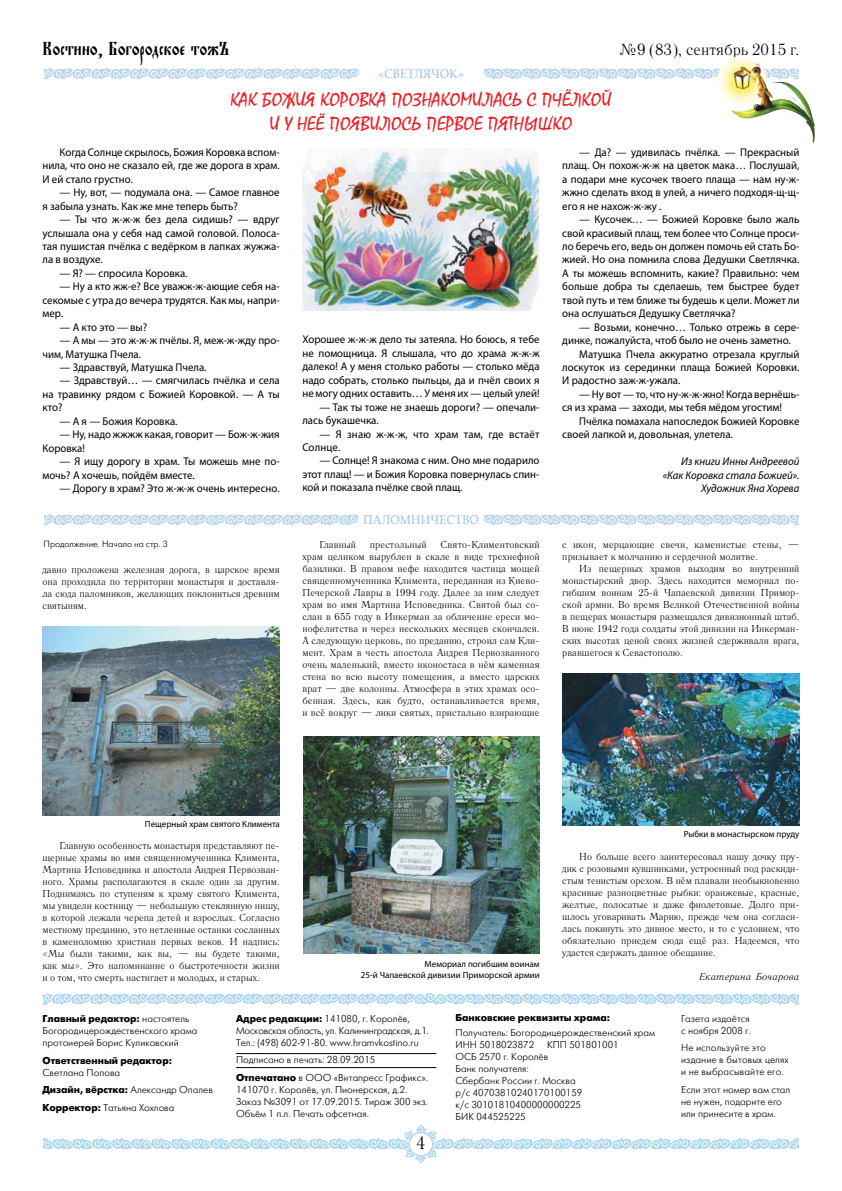
<style>
.page{position:relative;width:842px;height:1191px;background:#fff}
.page>*{position:absolute;margin:0;border:0;box-sizing:border-box;transform-origin:0 0}
.t1{font:20px/24px "Mistral";color:#ed1d24;text-align:center}
.t2{font:20px "Evangelie";color:#000}
.t3{font:18px "Literaturnaya C";color:#000}
.t4{font:16px "Literaturnaya C";color:#000}
.t5{font:12.5px "Book Antiqua";letter-spacing:.035em;color:#94bde5;scale:.9 1}
.t6{font:11.2px/13.4px "Myriad Pro";color:#000;text-align:justify}
.t7{font:italic 11.2px/13.4px "Myriad Pro";color:#000;text-align:right}
.t8{font:10px/12px "Literaturnaya C";letter-spacing:.01em;color:#000;text-align:justify}
.t9{font:10px/12px "Futuris C";color:#000}
.t10{font:700 10px "Futuris C";color:#000}
.t11{font:italic 10px "Literaturnaya C";color:#000}
.t12{font:9px/10.8px "Myriad Pro";color:#000;text-align:right}
.t13{font:9px "Futuris C";color:#000}
.s1{font-weight:700}
</style>
<div class="page">
<svg style="left:43px;top:1125px;width:756px;height:37px"></svg>
<svg style="left:43px;top:993px;width:755px;height:11px"></svg>
<hr style="left:236px;top:1053px;width:200px;height:1px;background:#000">
<hr style="left:236px;top:1067px;width:200px;height:1px;background:#000">
<img style="left:302px;top:148px;width:236px;height:162px">
<svg style="left:44px;top:68px;width:316px;height:11px"></svg>
<svg style="left:44px;top:514px;width:315px;height:11px"></svg>
<svg style="left:483px;top:68px;width:234px;height:11px"></svg>
<svg style="left:483px;top:514px;width:316px;height:11px"></svg>
<img style="left:717px;top:56px;width:98px;height:88px">
<img style="left:304px;top:737px;width:236px;height:216px">
<img style="left:43px;top:627px;width:237px;height:188px">
<img style="left:563px;top:674px;width:237px;height:151px">
<h1 class="t2" style="left:43px;top:37px;width:189px">Костино, Богородское тожЪ</h1>
<h3 class="t4" style="left:619px;top:40px;width:182px">№9 (83), сентябрь 2015 г.</h3>
<p class="t5" style="left:378px;top:65px;width:96px">«СВЕТЛЯЧОК»</p>
<h1 class="t1" style="left:230px;top:88px;width:383px">КАК БОЖИЯ КОРОВКА ПОЗНАКОМИЛАСЬ С ПЧЁЛКОЙ<br>И У НЕЁ ПОЯВИЛОСЬ ПЕРВОЕ ПЯТНЫШКО</h1>
<p class="t6" style="left:43px;top:145px;width:239px;text-indent:17px">Когда Солнце скрылось, Божия Коровка вспом&shy;нила, что оно не сказало ей, где же дорога в храм.<br>И ей стало грустно.</p>
<p class="t6" style="left:43px;top:185px;width:239px;text-indent:17px">— Ну, вот, — подумала она. — Самое главное я забыла узнать. Как же мне теперь быть?</p>
<p class="t6" style="left:43px;top:212px;width:239px;text-indent:17px">— Ты что ж-ж-ж без дела сидишь? — вдруг услышала она у себя над самой головой. Полоса&shy;тая пушистая пчёлка с ведёрком в лапках жужжа&shy;ла в воздухе.</p>
<p class="t6" style="left:60px;top:266px;width:130px">— Я? — спросила Коровка.</p>
<p class="t6" style="left:43px;top:280px;width:239px;text-indent:17px">— Ну а кто жж-е? Все уважж-ж-ающие себя на&shy;секомые с утра до вечера трудятся. Как мы, напри&shy;мер.</p>
<p class="t6" style="left:60px;top:320px;width:89px">— А кто это — вы?</p>
<p class="t6" style="left:43px;top:333px;width:239px;text-indent:17px">— А мы — это ж-ж-ж пчёлы. Я, меж-ж-жду про&shy;чим, Матушка Пчела.</p>
<p class="t6" style="left:60px;top:360px;width:148px">— Здравствуй, Матушка Пчела.</p>
<p class="t6" style="left:43px;top:374px;width:239px;text-indent:17px">— Здравствуй… — смягчилась пчёлка и села на травинку рядом с Божией Коровкой. — А ты кто?</p>
<p class="t6" style="left:60px;top:414px;width:119px">— А я — Божия Коровка.</p>
<p class="t6" style="left:43px;top:427px;width:239px;text-indent:17px">— Ну, надо жжжж какая, говорит — Бож-ж-жия<br>Коровка!</p>
<p class="t6" style="left:43px;top:454px;width:239px;text-indent:17px">— Я ищу дорогу в храм. Ты можешь мне по&shy;мочь? А хочешь, пойдём вместе.</p>
<p class="t6" style="left:60px;top:481px;width:222px">— Дорогу в храм? Это ж-ж-ж очень интересно.</p>
<p class="t6" style="left:302px;top:333px;width:239px">Хорошее ж-ж-ж дело ты затеяла. Но боюсь, я тебе не помощница. Я слышала, что до храма ж-ж-ж далеко! А у меня столько работы — столько мёда надо собрать, столько пыльцы, да и пчёл своих я не могу одних оставить… У меня их — целый улей!</p>
<p class="t6" style="left:302px;top:400px;width:239px;text-indent:17px">— Так ты тоже не знаешь дороги? — опечали&shy;лась букашечка.</p>
<p class="t6" style="left:302px;top:427px;width:239px;text-indent:17px">— Я знаю ж-ж-ж, что храм там, где встаёт<br>Солнце.</p>
<p class="t6" style="left:302px;top:454px;width:239px;text-indent:17px">— Солнце! Я знакома с ним. Оно мне подарило этот плащ! — и Божия Коровка повернулась спин&shy;кой и показала пчёлке свой плащ.</p>
<p class="t6" style="left:562px;top:145px;width:239px;text-indent:17px">— Да? — удивилась пчёлка. — Прекрасный плащ. Он похож-ж-ж на цветок мака… Послушай, а подари мне кусочек твоего плаща — нам ну-ж&shy;жжно сделать вход в улей, а ничего подходя-щ-щ&shy;его я не нахож-ж-жу .</p>
<p class="t6" style="left:562px;top:212px;width:239px;text-indent:17px">— Кусочек… — Божией Коровке было жаль свой красивый плащ, тем более что Солнце проси&shy;ло беречь его, ведь он должен помочь ей стать Бо&shy;жией. Но она помнила слова Дедушки Светлячка.<br>А ты можешь вспомнить, какие? Правильно: чем больше добра ты сделаешь, тем быстрее будет твой путь и тем ближе ты будешь к цели. Может ли она ослушаться Дедушку Светлячка?</p>
<p class="t6" style="left:579px;top:320px;width:222px">— Возьми, конечно… Только отрежь в сере-</p>
<p class="t6" style="left:562px;top:333px;width:230px">динке, пожалуйста, чтоб было не очень заметно.</p>
<p class="t6" style="left:579px;top:347px;width:222px">Матушка Пчела аккуратно отрезала круглый</p>
<p class="t6" style="left:562px;top:360px;width:239px">лоскуток из серединки плаща Божией Коровки.</p>
<p class="t6" style="left:562px;top:374px;width:120px">И радостно заж-ж-ужала.</p>
<p class="t6" style="left:562px;top:387px;width:239px;text-indent:17px">— Ну вот — то, что ну-ж-ж-жно! Когда вернёшь&shy;ся из храма — заходи, мы тебя мёдом угостим!</p>
<p class="t6" style="left:562px;top:414px;width:239px;text-indent:17px">Пчёлка помахала напоследок Божией Коровке своей лапкой и, довольная, улетела.</p>
<p class="t7" style="left:663px;top:454px;width:138px">Из книги Инны Андреевой «Как Коровка стала Божией».<br>Художник Яна Хорева</p>
<p class="t5" style="left:363px;top:511px;width:130px">ПАЛОМНИЧЕСТВО</p>
<p class="t13" style="left:44px;top:539px;width:126px">Продолжение. Начало на стр. 3</p>
<p class="t8" style="left:43px;top:563px;width:239px">давно проложена железная дорога, в царское время она проходила по территории монастыря и доставля&shy;ла сюда паломников, желающих поклониться древним святыням.</p>
<p class="t8" style="left:302px;top:538px;width:239px;text-align:left;text-indent:138px">Свято- Климентовский храм целиком вырублен в скале в виде трехнефной базилики. В правом нефе находится частица мощей священномученника Климента, переданная из Киево-Печерской Лавры в 1994 году. Далее за ним следует храм во имя Мартина Исповедника. Святой был со&shy;слан в 655 году в Инкерман за обличение ереси мо&shy;нофелитства и через нескольких месяцев скончался.<br>А следующую церковь, по преданию, строил сам Кли&shy;мент. Храм в честь апостола Андрея Первозванного очень маленький, вместо иконостаса в нём каменная стена во всю высоту помещения, а вместо царских врат — две колонны. Атмосфера в этих храмах осо&shy;бенная. Здесь, как будто, останавливается время, и всё вокруг — лики святых, пристально взирающие</p>
<p class="t8" style="left:562px;top:538px;width:239px">с икон, мерцающие свечи, каменистые стены, — призывает к молчанию и сердечной молитве.</p>
<p class="t8" style="left:319px;top:538px;width:38px">Главный</p>
<p class="t8" style="left:370px;top:538px;width:58px">престольный</p>
<p class="t8" style="left:562px;top:562px;width:239px;text-indent:17px">Из пещерных храмов выходим во внутренний монастырский двор. Здесь находится мемориал по&shy;гибшим воинам 25- й Чапаевской дивизии Примор&shy;ской армии. Во время Великой Отечественной войны в пещерах монастыря размещался дивизионный штаб.<br>В июне 1942 года солдаты этой дивизии на Инкерман&shy;ских высотах ценой своих жизней сдерживали врага, рвавшегося к Севастополю.</p>
<p class="t12" style="left:145px;top:819px;width:137px">Пещерный храм святого Климента</p>
<p class="t8" style="left:43px;top:839px;width:239px;text-indent:17px">Главную особенность монастыря представляют пе&shy;щерные храмы во имя священномученника Климента, Мартина Исповедника и апостола Андрея Первозван&shy;ного. Храмы располагаются в скале один за другим.<br>Поднимаясь по ступеням к храму святого Климента, мы увидели костницу — небольшую стеклянную нишу, в которой лежали черепа детей и взрослых. Согласно местному преданию, это нетленные останки сосланных в каменоломню христиан первых веков. И надпись: «Мы были такими, как вы, — вы будете такими, как мы». Это напоминание о быстротечности жизни и о том, что смерть настигает и молодых, и старых.</p>
<p class="t12" style="left:361px;top:958px;width:180px">Мемориал погибшим воинам<br>25-й Чапаевской дивизии Приморской армии</p>
<p class="t12" style="left:684px;top:828px;width:117px">Рыбки в монастырском пруду</p>
<p class="t8" style="left:562px;top:850px;width:239px;text-indent:17px">Но больше всего заинтересовал нашу дочку пру&shy;дик с розовыми кувшинками, устроенный под раскиди&shy;стым тенистым орехом. В нём плавали необыкновенно красивые разноцветные рыбки: оранжевые, красные, желтые, полосатые и даже фиолетовые. Долго при&shy;шлось уговаривать Марию, прежде чем она согласи&shy;лась покинуть это дивное место, и то с условием, что обязательно приедем сюда ещё раз. Надеемся, что удастся сдержать данное обещание.</p>
<p class="t11" style="left:699px;top:971px;width:102px">Екатерина Бочарова</p>
<p class="t9" style="left:43px;top:1012px;width:156px"><span class="s1">Главный редактор:</span> настоятель<br>Богородицерождественского храма протоиерей Борис Куликовский</p>
<p class="t10" style="left:43px;top:1054px;width:131px">Ответственный редактор:</p>
<p class="t9" style="left:43px;top:1063px;width:172px;line-height:17.7px">Светлана Попова<br><span class="s1">Дизайн, вёрстка:</span> Александр Опалев<br><span class="s1">Корректор:</span> Татьяна Хохлова</p>
<p class="t9" style="left:236px;top:1012px;width:194px"><span class="s1">Адрес редакции:</span> 141080, г. Королёв,<br>Московская область, ул. Калининградская, д.1.<br>Тел.: (498) 602-91-80. www.hramvkostino.ru</p>
<p class="t9" style="left:236px;top:1051px;width:193px;line-height:17.5px">Подписано в печать: 28.09.2015<br><span class="s1">Отпечатано</span> в ООО «Витапресс Графикс».</p>
<p class="t9" style="left:236px;top:1083px;width:193px">141070 г. Королёв, ул. Пионерская, д.2.<br>Заказ №3091 от 17.09.2015. Тираж 300 экз.<br>Объём 1 п.л. Печать офсетная.</p>
<h2 class="t3" style="left:416px;top:1133px;width:11px">4</h2>
<p class="t10" style="left:455px;top:1011px;width:156px">Банковские реквизиты храма:</p>
<p class="t9" style="left:455px;top:1026px;width:201px">Получатель: Богородицерождественский храм<br>ИНН 5018023872</p>
<p class="t9" style="left:455px;top:1038px;width:165px;text-indent:92px">КПП 501801001<br>ОСБ 2570 г. Королёв<br>Банк получателя:<br>Сбербанк России г. Москва<br>р/c 40703810240170100159<br>к/с 30101810400000000225<br>БИК 044525225</p>
<p class="t9" style="left:681px;top:1012px;width:71px">Газета издаётся с ноября 2008 г.</p>
<p class="t9" style="left:681px;top:1042px;width:109px">Не используйте это издание в бытовых целях и не выбрасывайте его.</p>
<p class="t9" style="left:681px;top:1083px;width:111px">Если этот номер вам стал не нужен, подарите его или принесите в храм.</p>
</div>
